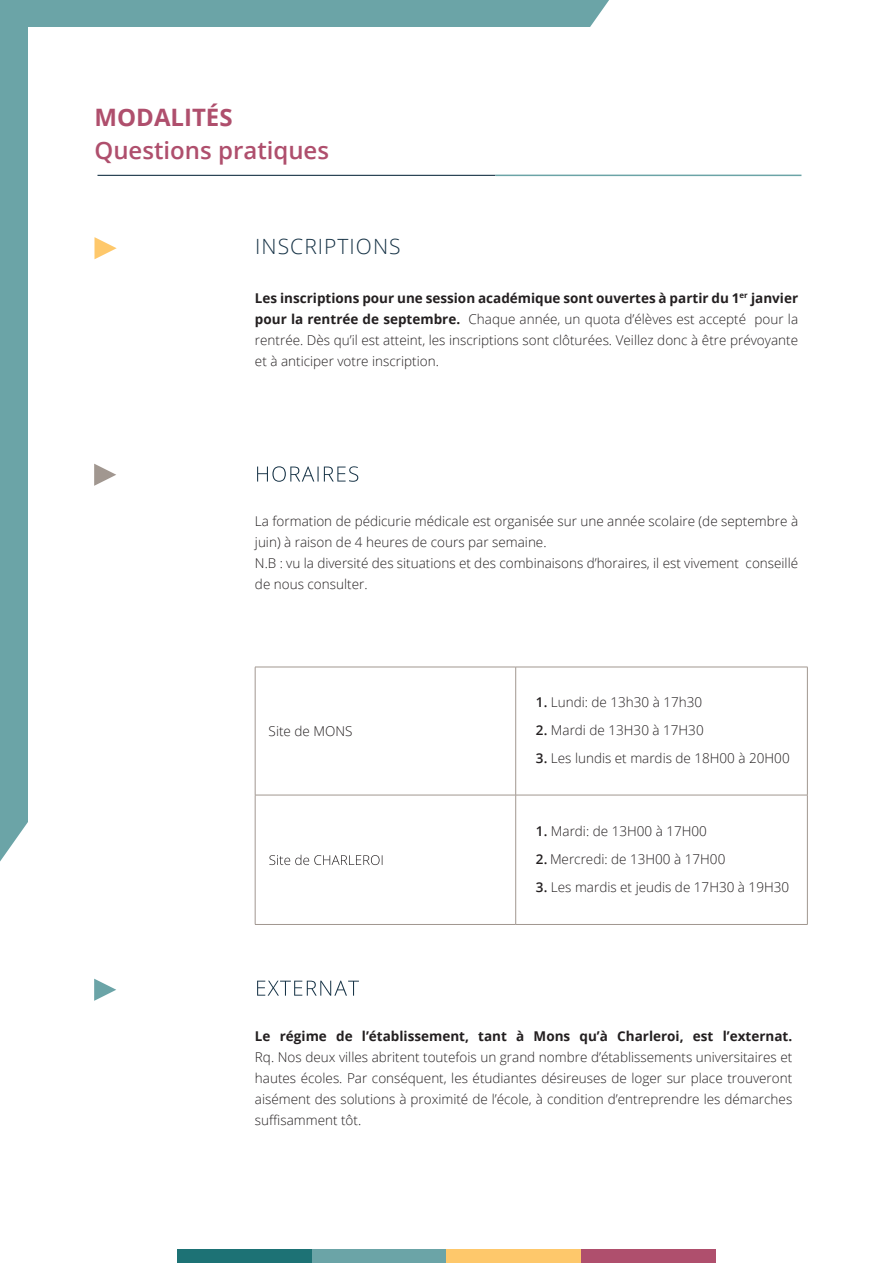
<style>
.page{position:relative;width:893px;height:1263px;background:#fff}
.page>*{position:absolute;margin:0;border:0;box-sizing:border-box;transform-origin:0 0}
.t1{font:600 24px "Open Sans";color:#af4f6d}
.t2{font:700 24px "Open Sans";color:#af4f6d}
.t3{font:300 21px "Open Sans";letter-spacing:.05em;color:#183447}
.t4{font:300 13.5px/21px "Open Sans";color:#231f20;text-align:justify}
.t5{font:700 13.5px "Open Sans";color:#231f20}
.s1{font-weight:700}
.s2{font-weight:600}
</style>
<div class="page">
<div style="left:0;top:0;width:609px;height:861px;background:#6ba4a7"></div>
<div style="left:28px;top:28px;width:806px;height:1178px;background:#fff"></div>
<div style="left:177px;top:1249px;width:135px;height:14px;background:#1d7275"></div>
<div style="left:312px;top:1249px;width:134px;height:14px;background:#6ba4a7"></div>
<div style="left:447px;top:1249px;width:134px;height:14px;background:#fec86b"></div>
<div style="left:581px;top:1249px;width:135px;height:14px;background:#af4f6d"></div>
<hr style="left:98px;top:175px;width:397px;height:1px;background:#183447">
<hr style="left:495px;top:175px;width:306px;height:1px;background:#6ba4a7">
<svg style="left:257px;top:980px;width:102px;height:16px"></svg>
<svg style="left:257px;top:466px;width:101px;height:16px"></svg>
<hr style="left:255px;top:667px;width:261px;height:1px;background:#a19790">
<hr style="left:255px;top:667px;width:1px;height:128px;background:#a19790">
<hr style="left:516px;top:667px;width:292px;height:1px;background:#a19790">
<hr style="left:515px;top:667px;width:1px;height:128px;background:#a19790">
<hr style="left:807px;top:667px;width:1px;height:128px;background:#a19790">
<hr style="left:255px;top:795px;width:261px;height:1px;background:#a19790">
<hr style="left:255px;top:795px;width:1px;height:129px;background:#a19790">
<hr style="left:516px;top:795px;width:292px;height:1px;background:#a19790">
<hr style="left:515px;top:795px;width:1px;height:129px;background:#a19790">
<hr style="left:807px;top:795px;width:1px;height:129px;background:#a19790">
<hr style="left:255px;top:924px;width:261px;height:1px;background:#a19790">
<hr style="left:516px;top:924px;width:292px;height:1px;background:#a19790">
<svg style="left:269px;top:855px;width:113px;height:10px"></svg>
<svg style="left:94px;top:237px;width:23px;height:22px"></svg>
<svg style="left:94px;top:979px;width:22px;height:22px"></svg>
<svg style="left:94px;top:464px;width:22px;height:22px"></svg>
<h1 class="t2" style="left:94px;top:101px;width:140px">MODALITÉS</h1>
<h1 class="t1" style="left:94px;top:134px;width:236px">Questions pratiques</h1>
<h2 class="t3" style="left:255px;top:232px;width:147px">INSCRIPTIONS</h2>
<p class="t4" style="left:255px;top:287px;width:545px"><span class="s1">Les inscriptions pour une session académique sont ouvertes à partir du 1</span><sup>er</sup> <span class="s1">janvier pour la rentrée de septembre.</span> Chaque année, un quota d’élèves est accepté pour la rentrée. Dès qu’il est atteint, les inscriptions sont clôturées. Veillez donc à être prévoyante et à anticiper votre inscription.</p>
<p class="t4" style="left:255px;top:510px;width:545px;text-align:left">La formation de pédicurie médicale est organisée sur une année scolaire (de septembre à juin) à raison de 4 heures de cours par semaine.<br>N.B : vu la diversité des situations et des combinaisons d’horaires, il est vivement conseillé de nous consulter.</p>
<p class="t4" style="left:269px;top:720px;width:85px">Site de MONS</p>
<p class="t4" style="left:536px;top:691px;width:168px"><span class="s2">1.</span> Lundi: de 13h30 à 17h30</p>
<p class="t4" style="left:536px;top:719px;width:169px"><span class="s2">2.</span> Mardi de 13H30 à 17H30</p>
<p class="t4" style="left:536px;top:747px;width:255px"><span class="s2">3.</span> Les lundis et mardis de 18H00 à 20H00</p>
<p class="t4" style="left:536px;top:820px;width:172px"><span class="s2">1.</span> Mardi: de 13H00 à 17H00</p>
<p class="t4" style="left:536px;top:848px;width:191px"><span class="s2">2.</span> Mercredi: de 13H00 à 17H00</p>
<p class="t4" style="left:536px;top:876px;width:255px"><span class="s2">3.</span> Les mardis et jeudis de 17H30 à 19H30</p>
<p class="t5" style="left:255px;top:1026px;width:539px">Le régime de l’établissement, tant à Mons qu’à Charleroi, est l’externat.</p>
<p class="t4" style="left:255px;top:1046px;width:539px">Rq. Nos deux villes abritent toutefois un grand nombre d’établissements universitaires et hautes écoles. Par conséquent, les étudiantes désireuses de loger sur place trouveront aisément des solutions à proximité de l’école, à condition d’entreprendre les démarches suffisamment tôt.</p>
</div>
